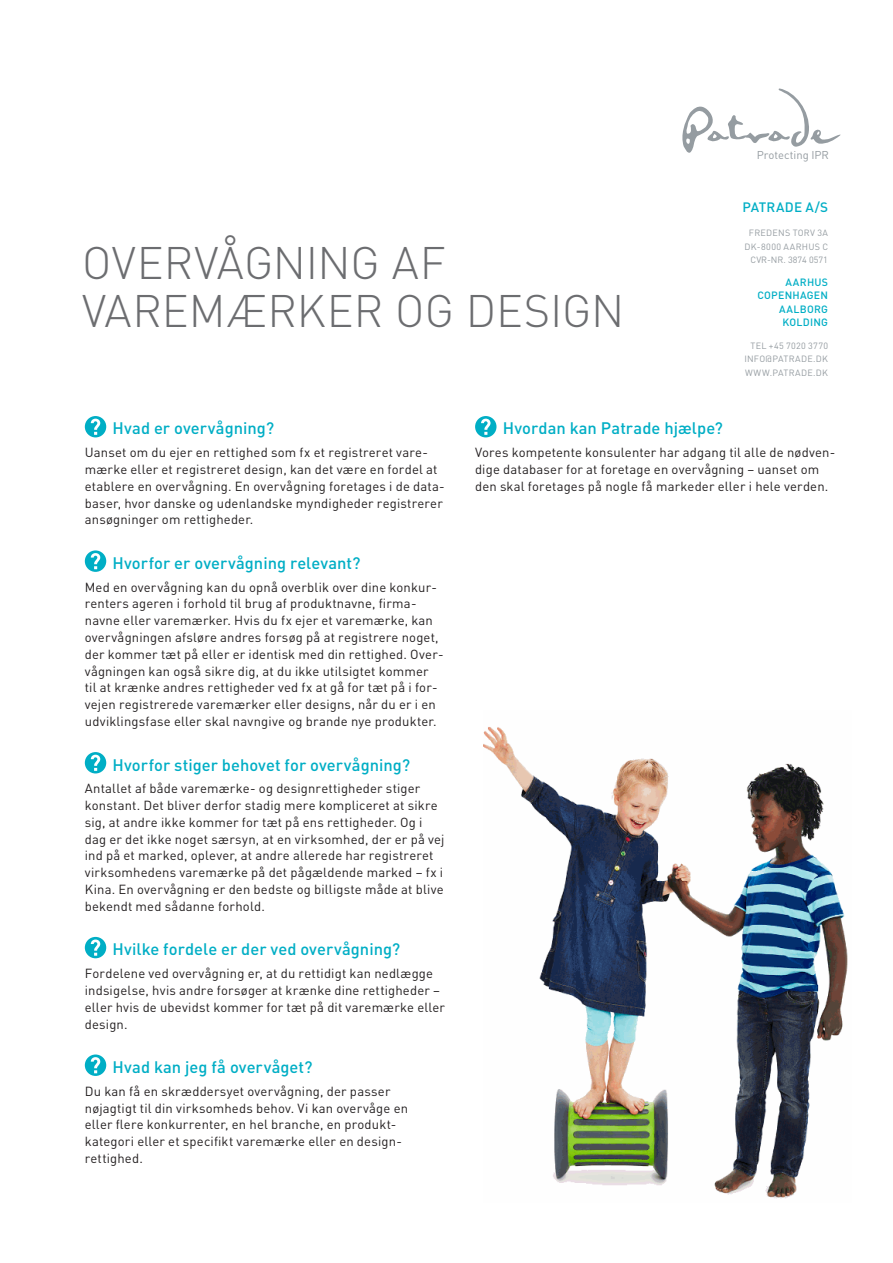
<style>
.page{position:relative;width:893px;height:1263px;background:#fff}
.page>*{position:absolute;margin:0;border:0;box-sizing:border-box;transform-origin:0 0}
.case_ur{font:300 45px "DINOT";color:#6c6d70}
.mrblå{font:500 16.5px "DINOT";color:#00aec5}
.t1{font:500 13.5px "DINOT";letter-spacing:.015em;color:#00aec5}
.brød{font:13.05px/16.8px "DINOT";letter-spacing:.015em;color:#231f20}
.t2{font:11.25px "DINOT";color:#959ca1}
.t3{font:500 10.5px/13.5px "DINOT";letter-spacing:.025em;color:#00aec5;text-align:right}
.t4{font:9px/13.5px "DINOT";letter-spacing:.03em;color:#959ca1;text-align:right}
</style>
<div class="page">
<svg style="left:682px;top:88px;width:158px;height:65px"></svg>
<div style="left:85px;top:416px;width:21px;height:21px;background:#00aec5;border-radius:50%"></div>
<svg style="left:91px;top:419px;width:9px;height:16px"></svg>
<div style="left:85px;top:550px;width:21px;height:22px;background:#00aec5;border-radius:50%"></div>
<svg style="left:91px;top:553px;width:9px;height:16px"></svg>
<div style="left:85px;top:752px;width:21px;height:21px;background:#00aec5;border-radius:50%"></div>
<svg style="left:91px;top:755px;width:9px;height:16px"></svg>
<div style="left:85px;top:937px;width:21px;height:21px;background:#00aec5;border-radius:50%"></div>
<svg style="left:91px;top:939px;width:9px;height:17px"></svg>
<div style="left:85px;top:1054px;width:21px;height:22px;background:#00aec5;border-radius:50%"></div>
<svg style="left:91px;top:1057px;width:9px;height:16px"></svg>
<div style="left:475px;top:416px;width:21px;height:21px;background:#00aec5;border-radius:50%"></div>
<svg style="left:481px;top:419px;width:9px;height:16px"></svg>
<img style="left:483px;top:727px;width:365px;height:472px">
<p class="case_ur" style="left:82px;top:232px;width:365px">OVERVÅGNING AF</p>
<p class="case_ur" style="left:82px;top:280px;width:544px">VAREMÆRKER OG DESIGN</p>
<p class="t2" style="left:757px;top:147px;width:73px">Protecting IPR</p>
<p class="t1" style="left:742px;top:198px;width:87px">PATRADE A/S</p>
<p class="t4" style="left:745px;top:226px;width:85px">FREDENS TORV 3A<br>DK-8000 AARHUS C<br>CVR-NR. 3874 0571</p>
<p class="t3" style="left:757px;top:275px;width:72px">AARHUS<br>COPENHAGEN<br>AALBORG<br>KOLDING</p>
<p class="t4" style="left:744px;top:338px;width:85px;text-align:justify;text-indent:6px">TEL +45 7020 3770<br>INFO@PATRADE.DK WWW.PATRADE.DK</p>
<p class="mrblå" style="left:112px;top:417px;width:163px">Hvad er overvågning?</p>
<p class="brød" style="left:85px;top:444px;width:361px">Uanset om du ejer en rettighed som fx et registreret vare&shy;mærke eller et registreret design, kan det være en fordel at etablere en overvågning. En overvågning foretages i de data&shy;baser, hvor danske og udenlandske myndigheder registrerer ansøgninger om rettigheder.</p>
<p class="mrblå" style="left:112px;top:552px;width:250px">Hvorfor er overvågning relevant?</p>
<p class="brød" style="left:85px;top:578px;width:360px">Med en overvågning kan du opnå overblik over dine konkur&shy;renters ageren i forhold til brug af produktnavne, firma&shy;navne eller varemærker. Hvis du fx ejer et varemærke, kan overvågningen afsløre andres forsøg på at registrere noget, der kommer tæt på eller er identisk med din rettighed. Over&shy;vågningen kan også sikre dig, at du ikke utilsigtet kommer til at krænke andres rettigheder ved fx at gå for tæt på i for&shy;vejen registrerede varemærker eller designs, når du er i en udviklingsfase eller skal navngive og brande nye produkter.</p>
<p class="mrblå" style="left:112px;top:753px;width:299px">Hvorfor stiger behovet for overvågning?</p>
<p class="brød" style="left:85px;top:780px;width:361px">Antallet af både varemærke- og designrettigheder stiger konstant. Det bliver derfor stadig mere kompliceret at sikre sig, at andre ikke kommer for tæt på ens rettigheder. Og i dag er det ikke noget særsyn, at en virksomhed, der er på vej ind på et marked, oplever, at andre allerede har registreret virksomhedens varemærke på det pågældende marked – fx i Kina. En overvågning er den bedste og billigste måde at blive bekendt med sådanne forhold.</p>
<p class="mrblå" style="left:112px;top:938px;width:289px">Hvilke fordele er der ved overvågning?</p>
<p class="brød" style="left:85px;top:964px;width:362px">Fordelene ved overvågning er, at du rettidigt kan nedlægge indsigelse, hvis andre forsøger at krænke dine rettigheder – eller hvis de ubevidst kommer for tæt på dit varemærke eller design.</p>
<p class="mrblå" style="left:112px;top:1056px;width:202px">Hvad kan jeg få overvåget?</p>
<p class="brød" style="left:85px;top:1082px;width:307px">Du kan få en skræddersyet overvågning, der passer</p>
<p class="brød" style="left:85px;top:1099px;width:325px">nøjagtigt til din virksomheds behov. Vi kan overvåge en</p>
<p class="brød" style="left:85px;top:1116px;width:313px">eller flere konkurrenter, en hel branche, en produkt-</p>
<p class="brød" style="left:85px;top:1132px;width:319px">kategori eller et specifikt varemærke eller en design-</p>
<p class="brød" style="left:85px;top:1149px;width:60px">rettighed.</p>
<p class="mrblå" style="left:503px;top:417px;width:222px">Hvordan kan Patrade hjælpe?</p>
<p class="brød" style="left:475px;top:444px;width:362px">Vores kompetente konsulenter har adgang til alle de nødven&shy;dige databaser for at foretage en overvågning – uanset om den skal foretages på nogle få markeder eller i hele verden.</p>
</div>
